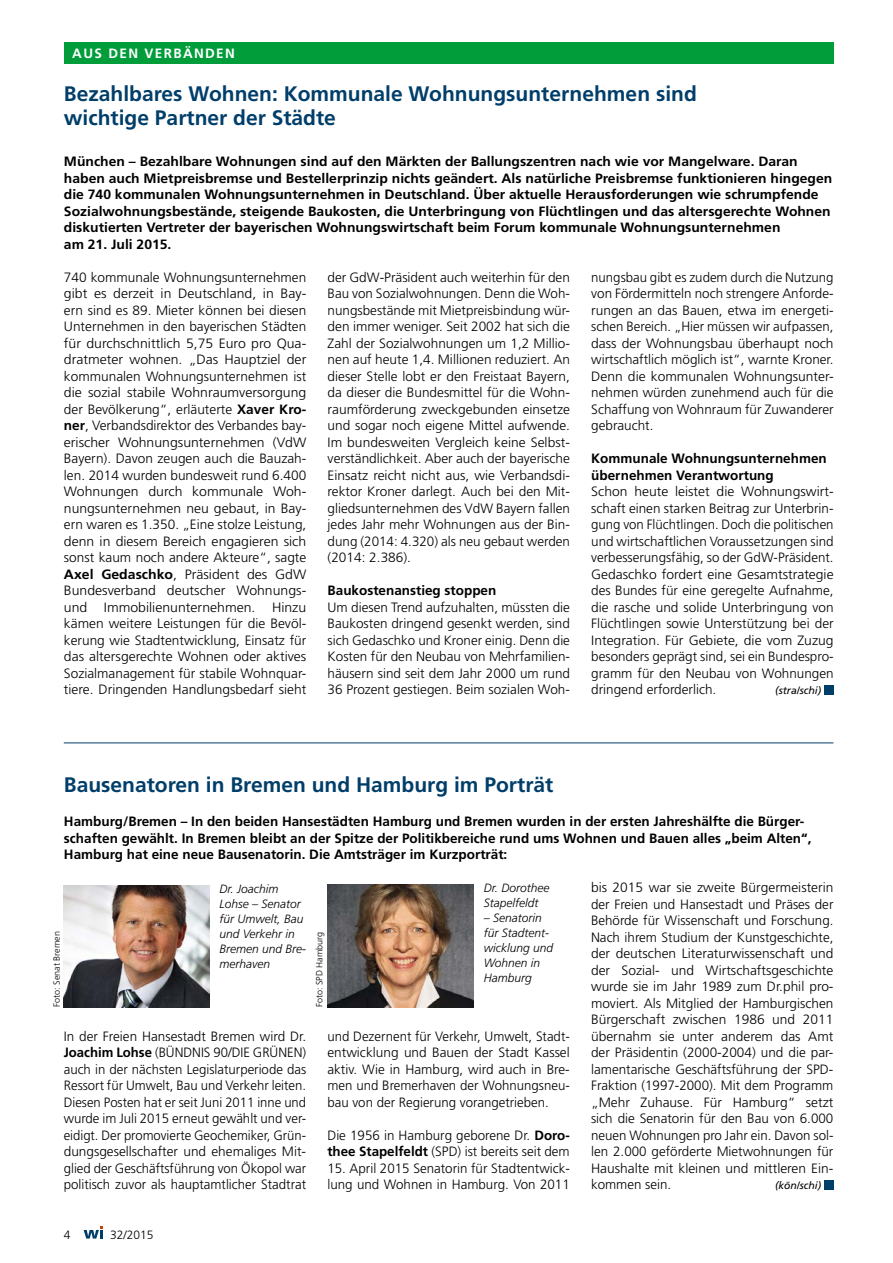
<style>
.page{position:relative;width:893px;height:1263px;background:#fff}
.page>*{position:absolute;margin:0;border:0;box-sizing:border-box;transform-origin:0 0}
.t1{font:700 21px/24px "Frutiger";color:#003e6a}
.t2{font:300 13.5px/16.5px "Frutiger";color:#000;text-align:justify}
.t3{font:700 13.5px/16.5px "Frutiger";color:#000}
.t4{font:700 13.5px "Frutiger";letter-spacing:.1em;color:#fff}
.t5{font:italic 300 12px/15px "Frutiger";color:#000}
.t6{font:300 12px "Frutiger";color:#000}
.t7{font:italic 10.5px "Frutiger";color:#000}
.t8{font:300 9px "Frutiger";color:#000}
.s1{font-weight:700}
</style>
<div class="page">
<div style="left:64px;top:43px;width:769px;height:21px;background:#009d3a"></div>
<div style="left:824px;top:1180px;width:9px;height:9px;background:#003e6a"></div>
<img style="left:64px;top:885px;width:145px;height:122px">
<img style="left:328px;top:884px;width:145px;height:123px">
<div style="left:824px;top:685px;width:10px;height:9px;background:#003e6a"></div>
<hr style="left:64px;top:742px;width:769px;height:1px;background:#003e6a">
<svg style="left:84px;top:1226px;width:19px;height:12px"></svg>
<p class="t4" style="left:72px;top:46px;width:164px">AUS DEN VERBÄNDEN</p>
<h1 class="t1" style="left:64px;top:82px;width:634px">Bezahlbares Wohnen: Kommunale Wohnungsunternehmen sind wichtige Partner der Städte</h1>
<p class="t3" style="left:64px;top:153px;width:770px">München – Bezahlbare Wohnungen sind auf den Märkten der Ballungszentren nach wie vor Mangelware. Daran haben auch Mietpreisbremse und Bestellerprinzip nichts geändert. Als natürliche Preisbremse funktionieren hingegen die 740 kommunalen Wohnungsunternehmen in Deutschland. Über aktuelle Herausforderungen wie schrumpfende Sozialwohnungsbestände, steigende Baukosten, die Unterbringung von Flüchtlingen und das altersgerechte Wohnen diskutierten Vertreter der bayerischen Wohnungswirtschaft beim Forum kommunale Wohnungsunternehmen<br>am 21. Juli 2015.</p>
<p class="t2" style="left:64px;top:269px;width:244px">740 kommunale Wohnungsunternehmen gibt es derzeit in Deutschland, in Bay&shy;ern sind es 89. Mieter können bei diesen Unternehmen in den bayerischen Städten für durchschnittlich 5,75 Euro pro Qua&shy;dratmeter wohnen. „Das Hauptziel der kommunalen Wohnungsunternehmen ist die sozial stabile Wohnraumversorgung der Bevölkerung“, erläuterte <span class="s1">Xaver Kro&shy;ner</span>, Verbandsdirektor des Verbandes bay&shy;erischer Wohnungsunternehmen (VdW Bayern). Davon zeugen auch die Bauzah&shy;len. 2014 wurden bundesweit rund 6.400<br>Wohnungen durch kommunale Woh&shy;nungsunternehmen neu gebaut, in Bay&shy;ern waren es 1.350. „Eine stolze Leistung, denn in diesem Bereich engagieren sich sonst kaum noch andere Akteure“, sagte <span class="s1">Axel Gedaschko</span>, Präsident des GdW Bundesverband deutscher Wohnungs&shy;und Immobilienunternehmen. Hinzu kämen weitere Leistungen für die Bevöl&shy;kerung wie Stadtentwicklung, Einsatz für das altersgerechte Wohnen oder aktives Sozialmanagement für stabile Wohnquar&shy;tiere. Dringenden Handlungsbedarf sieht</p>
<p class="t2" style="left:328px;top:269px;width:244px">der GdW-Präsident auch weiterhin für den Bau von Sozialwohnungen. Denn die Woh&shy;nungsbestände mit Mietpreisbindung wür&shy;den immer weniger. Seit 2002 hat sich die Zahl der Sozialwohnungen um 1,2 Millio&shy;nen auf heute 1,4. Millionen reduziert. An dieser Stelle lobt er den Freistaat Bayern, da dieser die Bundesmittel für die Wohn&shy;raumförderung zweckgebunden einsetze und sogar noch eigene Mittel aufwende.<br>Im bundesweiten Vergleich keine Selbst&shy;verständlichkeit. Aber auch der bayerische Einsatz reicht nicht aus, wie Verbandsdi&shy;rektor Kroner darlegt. Auch bei den Mit&shy;gliedsunternehmen des VdW Bayern fallen jedes Jahr mehr Wohnungen aus der Bin&shy;dung (2014: 4.320) als neu gebaut werden (2014: 2.386).</p>
<p class="t2" style="left:591px;top:269px;width:244px">nungsbau gibt es zudem durch die Nutzung von Fördermitteln noch strengere Anforde&shy;rungen an das Bauen, etwa im energeti&shy;schen Bereich. „Hier müssen wir aufpassen, dass der Wohnungsbau überhaupt noch wirtschaftlich möglich ist“, warnte Kroner.<br>Denn die kommunalen Wohnungsunter&shy;nehmen würden zunehmend auch für die Schaffung von Wohnraum für Zuwanderer gebraucht.</p>
<p class="t3" style="left:591px;top:450px;width:237px">Kommunale Wohnungsunternehmen übernehmen Verantwortung</p>
<p class="t2" style="left:591px;top:484px;width:244px">Schon heute leistet die Wohnungswirt&shy;schaft einen starken Beitrag zur Unterbrin&shy;gung von Flüchtlingen. Doch die politischen und wirtschaftlichen Voraussetzungen sind verbesserungsfähig, so der GdW-Präsident.<br>Gedaschko fordert eine Gesamtstrategie des Bundes für eine geregelte Aufnahme, die rasche und solide Unterbringung von Flüchtlingen sowie Unterstützung bei der Integration. Für Gebiete, die vom Zuzug besonders geprägt sind, sei ein Bundespro&shy;gramm für den Neubau von Wohnungen dringend erforderlich.</p>
<p class="t3" style="left:328px;top:582px;width:170px">Baukostenanstieg stoppen</p>
<p class="t2" style="left:328px;top:599px;width:244px">Um diesen Trend aufzuhalten, müssten die Baukosten dringend gesenkt werden, sind sich Gedaschko und Kroner einig. Denn die Kosten für den Neubau von Mehrfamilien&shy;häusern sind seit dem Jahr 2000 um rund 36 Prozent gestiegen. Beim sozialen Woh-</p>
<p class="t7" style="left:775px;top:685px;width:48px">(stra/schi)</p>
<h1 class="t1" style="left:64px;top:773px;width:491px">Bausenatoren in Bremen und Hamburg im Porträt</h1>
<p class="t3" style="left:64px;top:813px;width:749px">Hamburg/Bremen – In den beiden Hansestädten Hamburg und Bremen wurden in der ersten Jahreshälfte die Bürger&shy;schaften gewählt. In Bremen bleibt an der Spitze der Politikbereiche rund ums Wohnen und Bauen alles „beim Alten“,<br>Hamburg hat eine neue Bausenatorin. Die Amtsträger im Kurzporträt:</p>
<p class="t5" style="left:220px;top:881px;width:88px">Dr. Joachim<br>Lohse – Senator für Umwelt, Bau und Verkehr in<br>Bremen und Bre&shy;merhaven</p>
<p class="t8" style="left:52px;top:1006px;width:77px;rotate:-90deg">Foto: Senat Bremen</p>
<p class="t8" style="left:314px;top:1007px;width:77px;rotate:-90deg">Foto: SPD Hamburg</p>
<p class="t5" style="left:484px;top:880px;width:67px">Dr. Dorothee<br>Stapelfeldt</p>
<p class="t5" style="left:484px;top:910px;width:71px">– Senatorin für Stadtent&shy;wicklung und<br>Wohnen in<br>Hamburg</p>
<p class="t2" style="left:64px;top:1028px;width:244px">In der Freien Hansestadt Bremen wird Dr.<br><span class="s1">Joachim Lohse</span> (BÜNDNIS 90/DIE GRÜNEN) auch in der nächsten Legislaturperiode das Ressort für Umwelt, Bau und Verkehr leiten.<br>Diesen Posten hat er seit Juni 2011 inne und wurde im Juli 2015 erneut gewählt und ver&shy;eidigt. Der promovierte Geochemiker, Grün&shy;dungsgesellschafter und ehemaliges Mit&shy;glied der Geschäftsführung von Ökopol war politisch zuvor als hauptamtlicher Stadtrat</p>
<p class="t2" style="left:327px;top:1028px;width:244px">und Dezernent für Verkehr, Umwelt, Stadt&shy;entwicklung und Bauen der Stadt Kassel aktiv. Wie in Hamburg, wird auch in Bre&shy;men und Bremerhaven der Wohnungsneu&shy;bau von der Regierung vorangetrieben.</p>
<p class="t2" style="left:327px;top:1127px;width:244px">Die 1956 in Hamburg geborene Dr. <span class="s1">Doro&shy;thee Stapelfeldt</span> (SPD) ist bereits seit dem</p>
<p class="t2" style="left:327px;top:1160px;width:244px">15. April 2015 Senatorin für Stadtentwick&shy;lung und Wohnen in Hamburg. Von 2011</p>
<p class="t6" style="left:64px;top:1227px;width:8px">4</p>
<p class="t6" style="left:110px;top:1227px;width:45px">32/2015</p>
<p class="t2" style="left:591px;top:880px;width:244px">bis 2015 war sie zweite Bürgermeisterin der Freien und Hansestadt und Präses der Behörde für Wissenschaft und Forschung.<br>Nach ihrem Studium der Kunstgeschichte, der deutschen Literaturwissenschaft und der Sozial- und Wirtschaftsgeschichte wurde sie im Jahr 1989 zum Dr.phil pro&shy;moviert. Als Mitglied der Hamburgischen Bürgerschaft zwischen 1986 und 2011 übernahm sie unter anderem das Amt der Präsidentin (2000-2004) und die par&shy;lamentarische Geschäftsführung der SPD-Fraktion (1997-2000). Mit dem Programm „Mehr Zuhause. Für Hamburg“ setzt sich die Senatorin für den Bau von 6.000 neuen Wohnungen pro Jahr ein. Davon sol&shy;len 2.000 geförderte Mietwohnungen für Haushalte mit kleinen und mittleren Ein&shy;kommen sein.</p>
<p class="t7" style="left:775px;top:1180px;width:48px">(kön/schi)</p>
</div>
